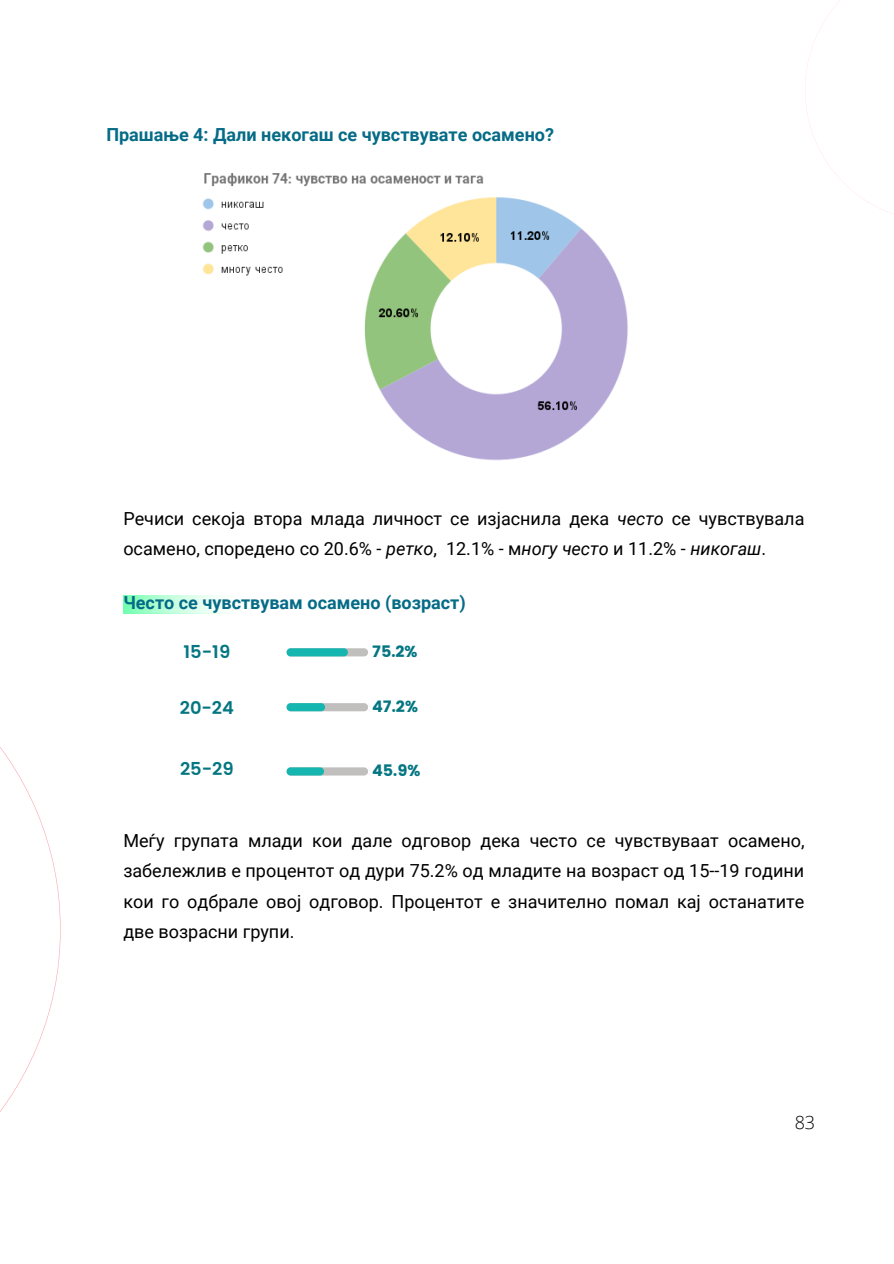
<style>
.page{position:relative;width:894px;height:1264px;background:#fff}
.page>*{position:absolute;margin:0;border:0;box-sizing:border-box;transform-origin:0 0}
.t1{font:18px/30.5px "Roboto";color:#000}
.t2{font:700 18px "Roboto";color:#056b86}
.t3{font:300 18px "Open Sans";color:#000}
.t4{font:600 17.85px "Poppins";color:#037682}
.t5{font:15.9px "Poppins";color:#037682}
.s1{font-style:italic}
</style>
<div class="page">
<svg style="left:805px;top:0;width:88px;height:214px"></svg>
<svg style="left:0;top:747px;width:61px;height:365px"></svg>
<img style="left:202px;top:173px;width:426px;height:288px">
<svg style="left:123px;top:595px;width:97px;height:18px;background:#beffd9"></svg>
<svg style="left:286px;top:648px;width:82px;height:8px"></svg>
<svg style="left:286px;top:703px;width:82px;height:8px"></svg>
<svg style="left:286px;top:767px;width:82px;height:8px"></svg>
<p class="t2" style="left:106px;top:124px;width:449px">Прашање 4: Дали некогаш се чувствувате осамено?</p>
<p class="t1" style="left:123px;top:503px;width:682px">Речиси секоја втора млада личност се изјаснила дека <span class="s1">често</span> се чувствувала осамено, споредено со 20.6% - <span class="s1">ретко</span>, 12.1% - м<span class="s1">ногу често</span> и 11.2% - <span class="s1">никогаш</span>.</p>
<p class="t2" style="left:123px;top:592px;width:344px">Често се чувствувам осамено (возраст)</p>
<p class="t4" style="left:183px;top:641px;width:48px">15-19</p>
<p class="t5" style="left:372px;top:642px;width:47px">75.2%</p>
<p class="t4" style="left:180px;top:698px;width:56px">20-24</p>
<p class="t4" style="left:180px;top:758px;width:55px">25-29</p>
<p class="t5" style="left:372px;top:697px;width:47px">47.2%</p>
<p class="t5" style="left:372px;top:761px;width:50px">45.9%</p>
<p class="t1" style="left:123px;top:825px;width:682px;text-align:justify">Меѓу групата млади кои дале одговор дека често се чувствуваат осамено, забележлив е процентот од дури 75.2% од младите на возраст од 15--19 години кои го одбрале овој одговор. Процентот е значително помал кај останатите две возрасни групи.</p>
<p class="t3" style="left:794px;top:1109px;width:22px">83</p>
</div>
